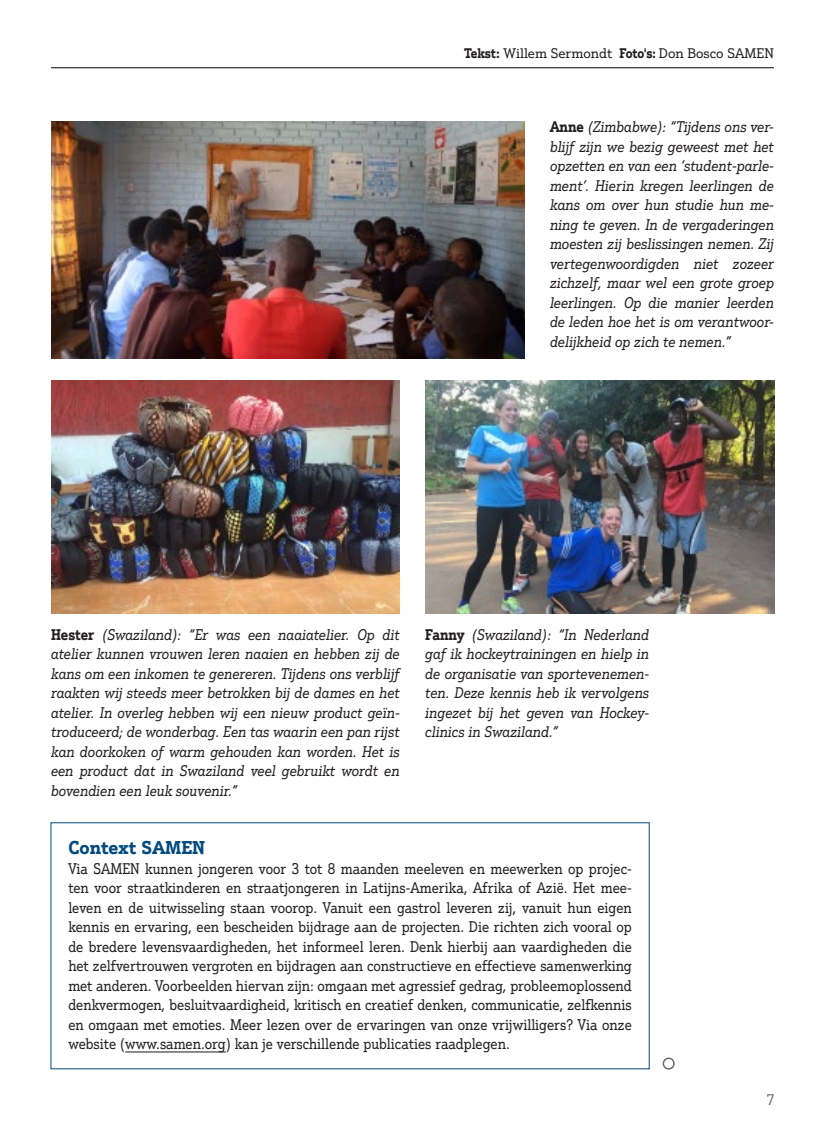
<style>
.page{position:relative;width:825px;height:1132px;background:#fff}
.page>*{position:absolute;margin:0;border:0;box-sizing:border-box;transform-origin:0 0}
.t1{font:700 18px "Justus Pro";color:#004a7f}
.t2{font:italic 15px/19.5px "Justus Pro";color:#231f20;text-align:justify;scale:.9 1}
.t3{font:15px/19.5px "Justus Pro";color:#231f20;text-align:justify;scale:.9 1}
.t4{font:15px "Justus Pro";color:#6c6d70}
.t5{font:13.5px "Justus Pro";color:#231f20}
.s1{font-weight:700}
.s2{font-weight:700;font-style:normal}
.s3{font-style:italic}
</style>
<div class="page">
<svg style="left:662px;top:1057px;width:12px;height:13px"></svg>
<hr style="left:51px;top:67px;width:723px;height:1px;background:#231f20">
<hr style="left:125px;top:1051px;width:101px;height:1px;background:#231f20">
<img style="left:51px;top:122px;width:473px;height:236px">
<img style="left:51px;top:381px;width:349px;height:232px">
<img style="left:425px;top:381px;width:350px;height:232px">
<p class="t5" style="left:464px;top:45px;width:311px"><span class="s1">Tekst:</span> Willem Sermondt <span class="s1">Foto's:</span> Don Bosco SAMEN</p>
<p class="t2" style="left:550px;top:117px;width:250px"><span class="s2">Anne</span> (Zimbabwe): “Tijdens ons ver&shy;blijf zijn we bezig geweest met het opzetten en van een ‘student-parle&shy;ment’. Hierin kregen leerlingen de kans om over hun studie hun me&shy;ning te geven. In de vergaderingen moesten zij beslissingen nemen. Zij vertegenwoordigden niet zozeer zichzelf, maar wel een grote groep leerlingen. Op die manier leerden de leden hoe het is om verantwoor&shy;delijkheid op zich te nemen.”</p>
<p class="t2" style="left:51px;top:624px;width:389px"><span class="s2">Hester</span> (Swaziland): “Er was een naaiatelier. Op dit atelier kunnen vrouwen leren naaien en hebben zij de kans om een inkomen te genereren. Tijdens ons verblijf raakten wij steeds meer betrokken bij de dames en het atelier. In overleg hebben wij een nieuw product geïn&shy;troduceerd; de wonderbag. Een tas waarin een pan rijst kan doorkoken of warm gehouden kan worden. Het is een product dat in Swaziland veel gebruikt wordt en bovendien een leuk souvenir.”</p>
<p class="t2" style="left:425px;top:624px;width:250px"><span class="s2">Fanny</span> (Swaziland): “In Nederland gaf ik hockeytrainingen en hielp in de organisatie van sportevenemen&shy;ten. Deze kennis heb ik vervolgens ingezet bij het geven van Hockey&shy;clinics in Swaziland.”</p>
<p class="t1" style="left:68px;top:835px;width:138px">Context SAMEN</p>
<p class="t3" style="left:68px;top:858px;width:628px">Via SAMEN kunnen jongeren voor 3 tot 8 maanden meeleven en meewerken op projec&shy;ten voor straatkinderen en straatjongeren in Latijns-Amerika, Afrika of Azië. Het mee&shy;leven en de uitwisseling staan voorop. Vanuit een gastrol leveren zij, vanuit hun eigen kennis en ervaring, een bescheiden bijdrage aan de projecten. Die richten zich vooral op de bredere levensvaardigheden, het informeel leren. Denk hierbij aan vaardigheden die het zelfvertrouwen vergroten en bijdragen aan constructieve en effectieve samenwerking met anderen. Voorbeelden hiervan zijn: omgaan met agressief gedrag<span class="s3">,</span> probleemoplossend denkvermogen<span class="s3">,</span> besluitvaardigheid, kritisch en creatief denken, communicatie, zelfkennis en omgaan met emoties. Meer lezen over de ervaringen van onze vrijwilligers? Via onze website (www.samen.org) kan je verschillende publicaties raadplegen.</p>
<p class="t4" style="left:766px;top:1089px;width:10px">7</p>
</div>
